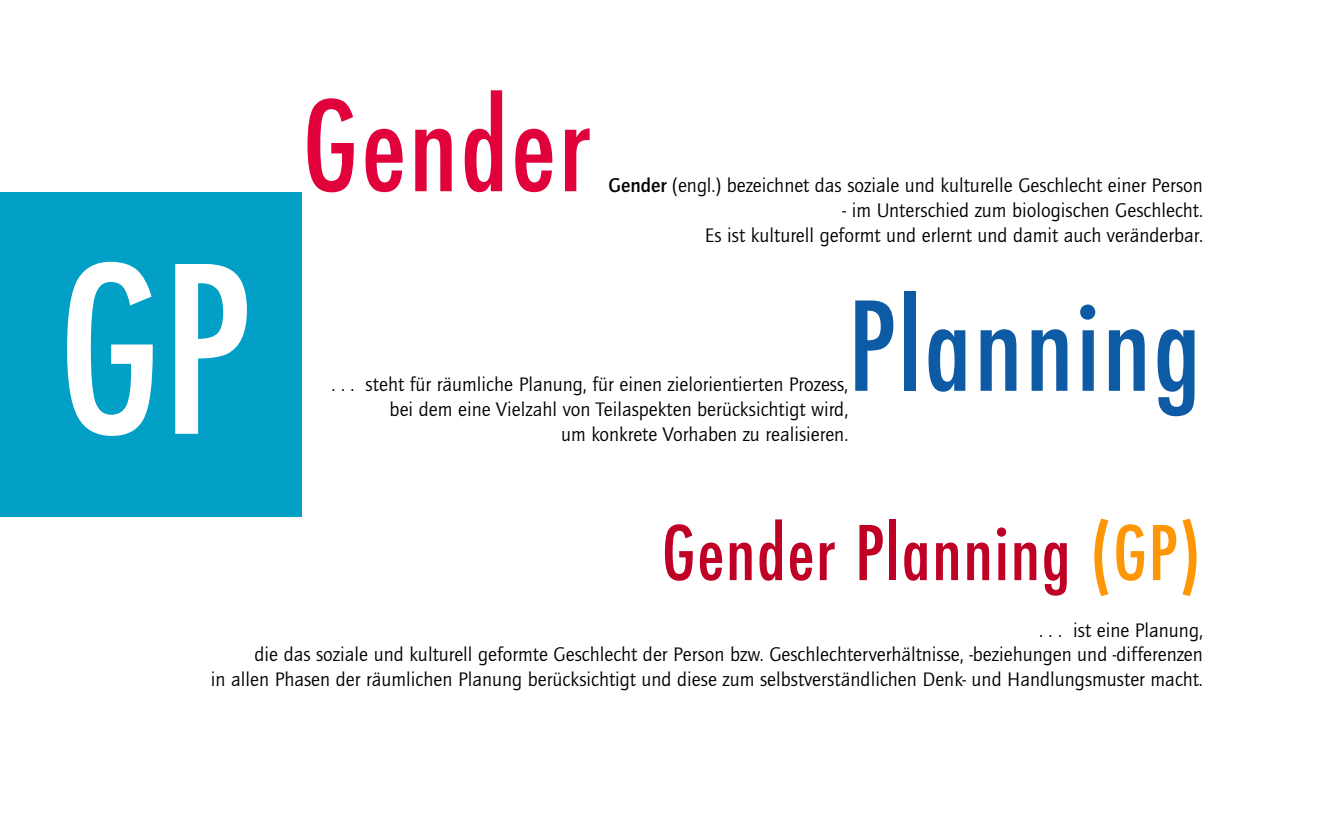
<style>
.page{position:relative;width:1340px;height:830px;background:#fff}
.page>*{position:absolute;margin:0;border:0;box-sizing:border-box;transform-origin:0 0}
.t1{font:500 condensed 225px "Futura";color:#fff}
.t2{font:500 condensed 121.5px "Futura";letter-spacing:.02em;color:#e1023c}
.t3{font:500 condensed 119.7px "Futura";letter-spacing:.02em;color:#0d5aa5}
.t4{font:500 condensed 73.12px "Futura";letter-spacing:.02em;color:#bf0125}
.t5{font:20.25px/24.8px "Quay Itc T";color:#000;text-align:right}
.s1{font-weight:700}
.s2{color:#ff9606}
</style>
<div class="page">
<div style="left:0;top:192px;width:302px;height:324px;background:#02a0c6"></div>
<h1 class="t1" style="left:57px;top:224px;width:195px">GP</h1>
<h2 class="t2" style="left:302px;top:78px;width:290px">Gender</h2>
<p class="t5" style="left:608px;top:173px;width:596px"><span class="s1">Gender</span> (engl.) bezeichnet das soziale und kulturelle Geschlecht einer Person</p>
<p class="t5" style="left:705px;top:197px;width:499px">- im Unterschied zum biologischen Geschlecht.<br>Es ist kulturell geformt und erlernt und damit auch veränderbar.</p>
<h3 class="t3" style="left:848px;top:279px;width:354px">Planning</h3>
<p class="t5" style="left:331px;top:371px;width:518px">. . . steht für räumliche Planung, für einen zielorientierten Prozess,</p>
<p class="t5" style="left:389px;top:396px;width:460px">bei dem eine Vielzahl von Teilaspekten berücksichtigt wird, um konkrete Vorhaben zu realisieren.</p>
<h3 class="t4" style="left:661px;top:512px;width:540px">Gender Planning <span class="s2">(GP)</span></h3>
<p class="t5" style="left:211px;top:617px;width:993px">. . . ist eine Planung,<br>die das soziale und kulturell geformte Geschlecht der Person bzw. Geschlechterverhältnisse, -beziehungen und -differenzen<br>in allen Phasen der räumlichen Planung berücksichtigt und diese zum selbstverständlichen Denk- und Handlungsmuster macht.</p>
</div>
